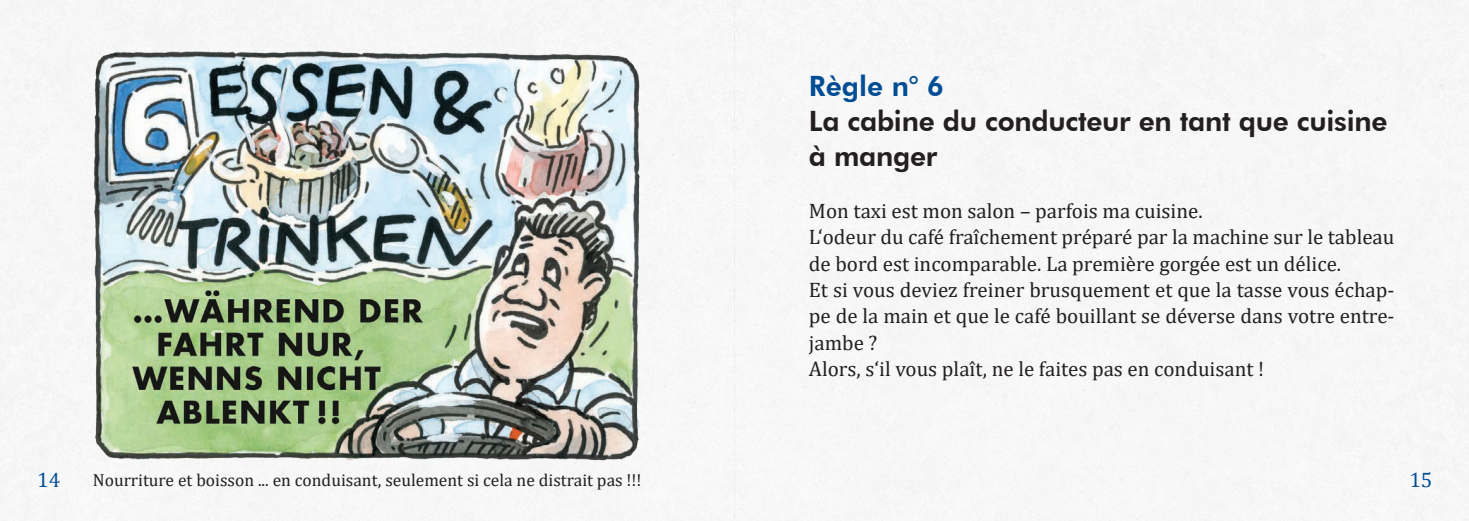
<style>
.page{position:relative;width:1469px;height:521px;background:#fff}
.page>*{position:absolute;margin:0;border:0;box-sizing:border-box;transform-origin:0 0}
.t1{font:800 28px/35px "Futura BT";letter-spacing:-.01em;color:#231f20}
.t2{font:800 28px "Futura BT";color:#014d95}
.t3{font:21px/26.2px "Cambria";color:#231f20}
.t4{font:21px "Cambria";color:#014d95}
.t5{font:17.5px "Cambria";color:#231f20}
</style>
<div class="page">
<img style="left:84px;top:45px;width:566px;height:421px">
<h1 class="t2" style="left:809px;top:69px;width:137px">Règle n° 6</h1>
<h1 class="t1" style="left:809px;top:103px;width:580px">La cabine du conducteur en tant que cuisine à manger</h1>
<p class="t3" style="left:809px;top:198px;width:587px">Mon taxi est mon salon – parfois ma cuisine.<br>L‘odeur du café fraîchement préparé par la machine sur le tableau de bord est incomparable. La première gorgée est un délice.<br>Et si vous deviez freiner brusquement et que la tasse vous échap&shy;pe de la main et que le café bouillant se déverse dans votre entre&shy;jambe ?<br>Alors, s‘il vous plaît, ne le faites pas en conduisant !</p>
<p class="t4" style="left:37px;top:467px;width:25px">14</p>
<p class="t4" style="left:1409px;top:467px;width:25px">15</p>
<p class="t5" style="left:93px;top:470px;width:550px">Nourriture et boisson ... en conduisant, seulement si cela ne distrait pas !!!</p>
</div>
